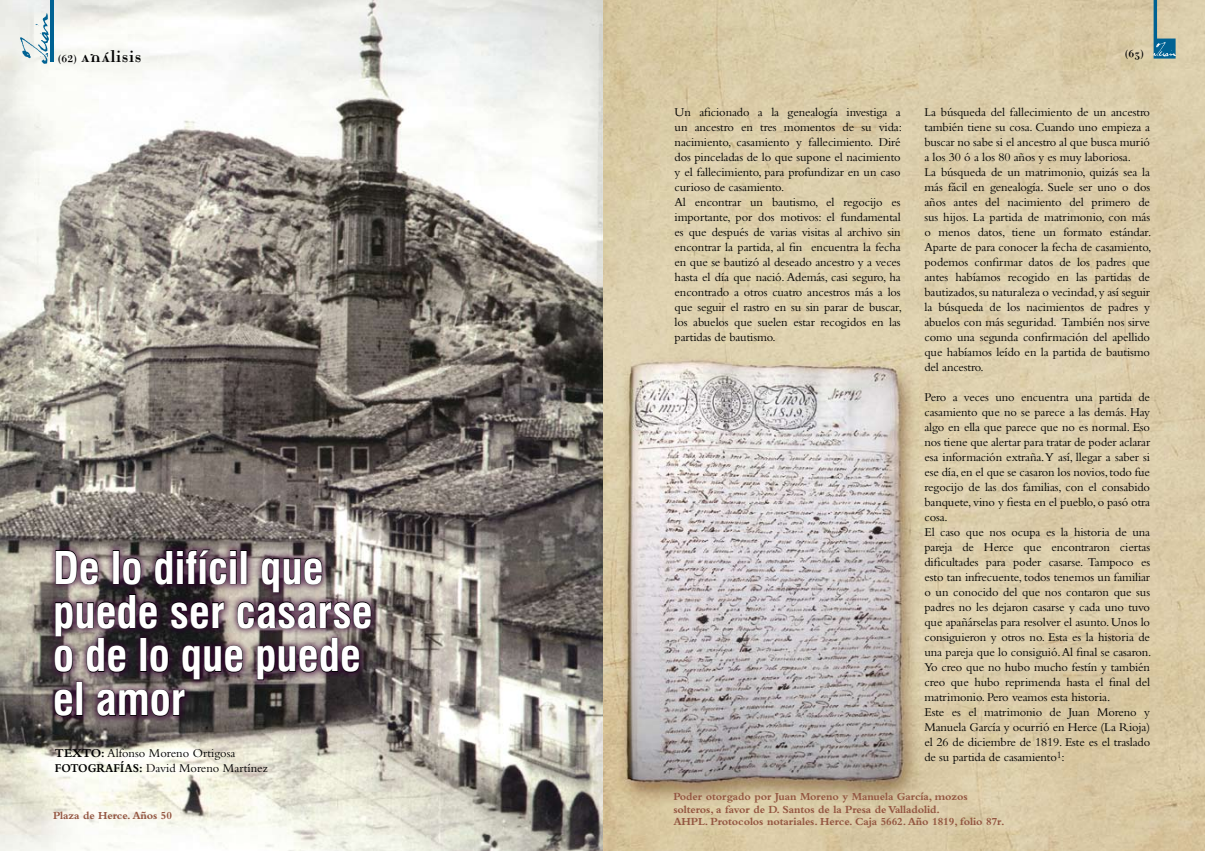
<style>
.page{position:relative;width:1205px;height:851px;background:#fff}
.page>*{position:absolute;margin:0;border:0;box-sizing:border-box;transform-origin:0 0}
.t1{font:700 condensed 43.88px/43.9px "Swiss 721 BT";color:#fff}
.t2{font:17.5px "Katrina";color:#000}
.t3{font:12.5px/15px "Bembo";letter-spacing:-.01em;color:#000}
.t4{font:700 11.25px/12.5px "Bembo";letter-spacing:-.01em;color:#935540}
.t5{font:11.25px "Katrina";color:#000}
.s1{font-size:11.25px}
.s2{font-weight:700}
</style>
<div class="page">
<img style="left:602px;top:0;width:603px;height:850px">
<img style="left:0;top:0;width:602px;height:850px">
<hr style="left:50px;top:0;width:3px;height:62px;background:#006293">
<svg style="left:1153px;top:0;width:22px;height:59px"></svg>
<img style="left:1153px;top:41px;width:22px;height:16px">
<div style="left:46px;top:541px;width:463px;height:216px;background:#370034;opacity:.65"></div>
<svg style="left:54px;top:549px;width:317px;height:131px;background:#594651"></svg>
<svg style="left:54px;top:689px;width:19px;height:27px"></svg>
<div style="left:76px;top:682px;width:6px;height:33px;border:1px solid #000"></div>
<svg style="left:97px;top:689px;width:88px;height:27px;background:#3d2238"></svg>
<img style="left:19px;top:10px;width:33px;height:56px">
<h2 class="t2" style="left:58px;top:46px;width:85px"><span class="s1">(62)</span> análisis</h2>
<h1 class="t1" style="left:53px;top:545px;width:321px">De lo difícil que puede ser casarse o de lo que puede el amor</h1>
<p class="t3" style="left:55px;top:745px;width:214px"><span class="s2">TEXTO:</span> Alfonso Moreno Ortigosa<br><span class="s2">FOTOGRAFÍAS:</span> David Moreno Martínez</p>
<p class="t4" style="left:53px;top:808px;width:120px">Plaza de Herce. Años 50</p>
<p class="t5" style="left:1125px;top:47px;width:20px">(63)</p>
<p class="t3" style="left:674px;top:104px;width:229px">Un aficionado a la genealogía investiga a un ancestro en tres momentos de su vida: nacimiento, casamiento y fallecimiento. Diré dos pinceladas de lo que supone el nacimiento y el fallecimiento, para profundizar en un caso curioso de casamiento.<br>Al encontrar un bautismo, el regocijo es importante, por dos motivos: el fundamental es que después de varias visitas al archivo sin encontrar la partida, al fin encuentra la fecha en que se bautizó al deseado ancestro y a veces hasta el día que nació. Además, casi seguro, ha encontrado a otros cuatro ancestros más a los que seguir el rastro en su sin parar de buscar, los abuelos que suelen estar recogidos en las partidas de bautismo.</p>
<p class="t3" style="left:924px;top:104px;width:228px">La búsqueda del fallecimiento de un ancestro también tiene su cosa. Cuando uno empieza a buscar no sabe si el ancestro al que busca murió a los 30 ó a los 80 años y es muy laboriosa.<br>La búsqueda de un matrimonio, quizás sea la más fácil en genealogía. Suele ser uno o dos años antes del nacimiento del primero de sus hijos. La partida de matrimonio, con más o menos datos, tiene un formato estándar.<br>Aparte de para conocer la fecha de casamiento, podemos confirmar datos de los padres que antes habíamos recogido en las partidas de bautizados, su naturaleza o vecindad, y así seguir la búsqueda de los nacimientos de padres y abuelos con más seguridad. También nos sirve como una segunda confirmación del apellido que habíamos leído en la partida de bautismo del ancestro.</p>
<p class="t3" style="left:924px;top:389px;width:228px">Pero a veces uno encuentra una partida de casamiento que no se parece a las demás. Hay algo en ella que parece que no es normal. Eso nos tiene que alertar para tratar de poder aclarar esa información extraña.Y así, llegar a saber si ese día, en el que se casaron los novios, todo fue regocijo de las dos familias, con el consabido banquete, vino y fiesta en el pueblo, o pasó otra cosa.<br>El caso que nos ocupa es la historia de una pareja de Herce que encontraron ciertas dificultades para poder casarse. Tampoco es esto tan infrecuente, todos tenemos un familiar o un conocido del que nos contaron que sus padres no les dejaron casarse y cada uno tuvo que apañárselas para resolver el asunto. Unos lo consiguieron y otros no. Esta es la historia de una pareja que lo consiguió. Al final se casaron.<br>Yo creo que no hubo mucho festín y también creo que hubo reprimenda hasta el final del matrimonio. Pero veamos esta historia.<br>Este es el matrimonio de Juan Moreno y Manuela García y ocurrió en Herce (La Rioja) el 26 de diciembre de 1819. Este es el traslado de su partida de casamiento<sup>1</sup>:</p>
<p class="t4" style="left:673px;top:790px;width:333px">Poder otorgado por Juan Moreno y Manuela García, mozos solteros, a favor de D. Santos de la Presa de Valladolid.<br>AHPL. Protocolos notariales. Herce. Caja 5662. Año 1819, folio 87r.</p>
</div>
